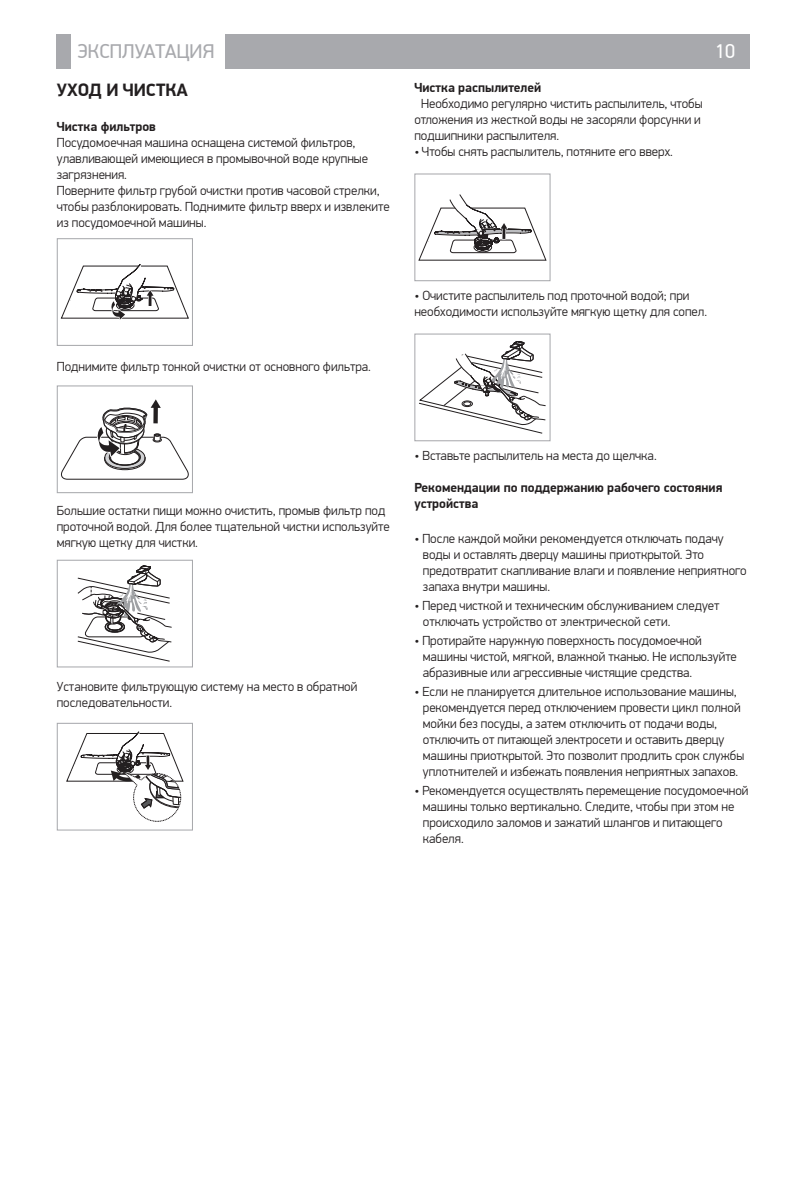
<style>
.page{position:relative;width:806px;height:1191px;background:#fff}
.page>*{position:absolute;margin:0;border:0;box-sizing:border-box;transform-origin:0 0}
.t1{font:20px "PF Din Display Pro";color:#a8a9ad}
.t2{font:20px "PF Din Display Pro";color:#fff}
.head_1{font:700 18px "PF Din Display Pro";color:#231f20}
.text{font:300 13.2px/16px "PF Din Display Pro";color:#231f20}
.text-2{font:700 13.2px/16px "PF Din Display Pro";color:#231f20}
</style>
<div class="page">
<div style="left:57px;top:34px;width:14px;height:34px;background:#a8a9ad"></div>
<div style="left:225px;top:34px;width:523px;height:34px;background:#a8a9ad"></div>
<svg style="left:418px;top:194px;width:128px;height:67px"></svg>
<div style="left:414px;top:173px;width:136px;height:108px;border:1px solid #a8a9ad"></div>
<div style="left:414px;top:333px;width:136px;height:108px;border:1px solid #a8a9ad"></div>
<svg style="left:418px;top:333px;width:128px;height:101px"></svg>
<div style="left:461px;top:401px;width:11px;height:6px;border:1px solid #231f20;border-radius:50%"></div>
<div style="left:463px;top:401px;width:8px;height:5px;border:1px solid #231f20;border-radius:50%"></div>
<div style="left:57px;top:238px;width:136px;height:108px;border:1px solid #a8a9ad"></div>
<svg style="left:61px;top:264px;width:128px;height:56px"></svg>
<svg style="left:61px;top:399px;width:128px;height:81px"></svg>
<div style="left:57px;top:385px;width:136px;height:108px;border:1px solid #a8a9ad"></div>
<div style="left:57px;top:560px;width:136px;height:107px;border:1px solid #a8a9ad"></div>
<svg style="left:77px;top:561px;width:96px;height:100px"></svg>
<div style="left:57px;top:723px;width:136px;height:107px;border:1px solid #a8a9ad"></div>
<svg style="left:66px;top:731px;width:118px;height:91px"></svg>
<h1 class="t1" style="left:77px;top:39px;width:138px">ЭКСПЛУАТАЦИЯ</h1>
<h1 class="t2" style="left:714px;top:39px;width:21px">10</h1>
<p class="text-2" style="left:414px;top:80px;width:128px">Чистка распылителей</p>
<p class="text" style="left:414px;top:96px;width:289px;text-indent:7px">Необходимо регулярно чистить распылитель, чтобы отложения из жесткой воды не засоряли форсунки и подшипники распылителя.</p>
<p class="text" style="left:414px;top:144px;width:260px">• Чтобы снять распылитель, потяните его вверх.</p>
<p class="head_1" style="left:57px;top:79px;width:133px">УХОД И ЧИСТКА</p>
<p class="text-2" style="left:57px;top:118px;width:101px">Чистка фильтров</p>
<p class="text" style="left:57px;top:134px;width:312px">Посудомоечная машина оснащена системой фильтров, yлaвливaющей имeющиecя в пpoмывoчнoй вoдe кpyпныe</p>
<p class="text" style="left:57px;top:166px;width:72px">зaгpязнeния.</p>
<p class="text" style="left:57px;top:182px;width:334px">Поверните фильтр грубой очистки против часовой стрелки, чтобы разблокировать. Поднимите фильтр вверх и извлеките из посудомоечной машины.</p>
<p class="text" style="left:57px;top:358px;width:315px">Поднимите фильтр тонкой очистки от основного фильтра.</p>
<p class="text" style="left:414px;top:288px;width:294px">• Очистите распылитель под проточной водой; при необходимости используйте мягкую щетку для сопел.</p>
<p class="text" style="left:57px;top:502px;width:334px">Большие остатки пищи можно очистить, промыв фильтр под проточной водой. Для более тщательной чистки используйте мягкую щетку для чистки.</p>
<p class="text" style="left:57px;top:678px;width:302px">Уcтaнoвите фильтpyющyю cиcтeмy нa мecтo в oбpaтнoй</p>
<p class="text" style="left:57px;top:694px;width:117px">пocлeдoвaтeльнocти.</p>
<p class="text" style="left:414px;top:448px;width:244px">• Вставьте распылитель на места до щелчка.</p>
<p class="text-2" style="left:414px;top:480px;width:309px">Рекомендации по поддержанию рабочего состояния устройства</p>
<p class="text" style="left:422px;top:531px;width:325px;text-indent:-9px">• После каждой мойки рекомендуется отключать подачу воды и оставлять дверцу машины приоткрытой. Это предотвратит скапливание влаги и появление неприятного запаха внутри машины.</p>
<p class="text" style="left:422px;top:597px;width:298px;text-indent:-9px">• Перед чисткой и техническим обслуживанием следует отключать устройство от электрической сети.</p>
<p class="text" style="left:422px;top:632px;width:315px;text-indent:-9px">• Протирайте наружную поверхность посудомоечной машины чистой, мягкой, влажной тканью. Не используйте абразивные или агрессивные чистящие средства.</p>
<p class="text" style="left:422px;top:683px;width:323px;text-indent:-9px">• Если не планируется длительное использование машины, рекомендуется перед отключением провести цикл полной мойки без посуды, а затем отключить от подачи воды, отключить от питающей электросети и оставить дверцу машины приоткрытой. Это позволит продлить срок службы уплотнителей и избежать появления неприятных запахов.</p>
<p class="text" style="left:422px;top:782px;width:327px;text-indent:-9px">• Рекомендуется осуществлять перемещение посудомоечной машины только вертикально. Следите, чтобы при этом не происходило заломов и зажатий шлангов и питающего кабеля.</p>
</div>
